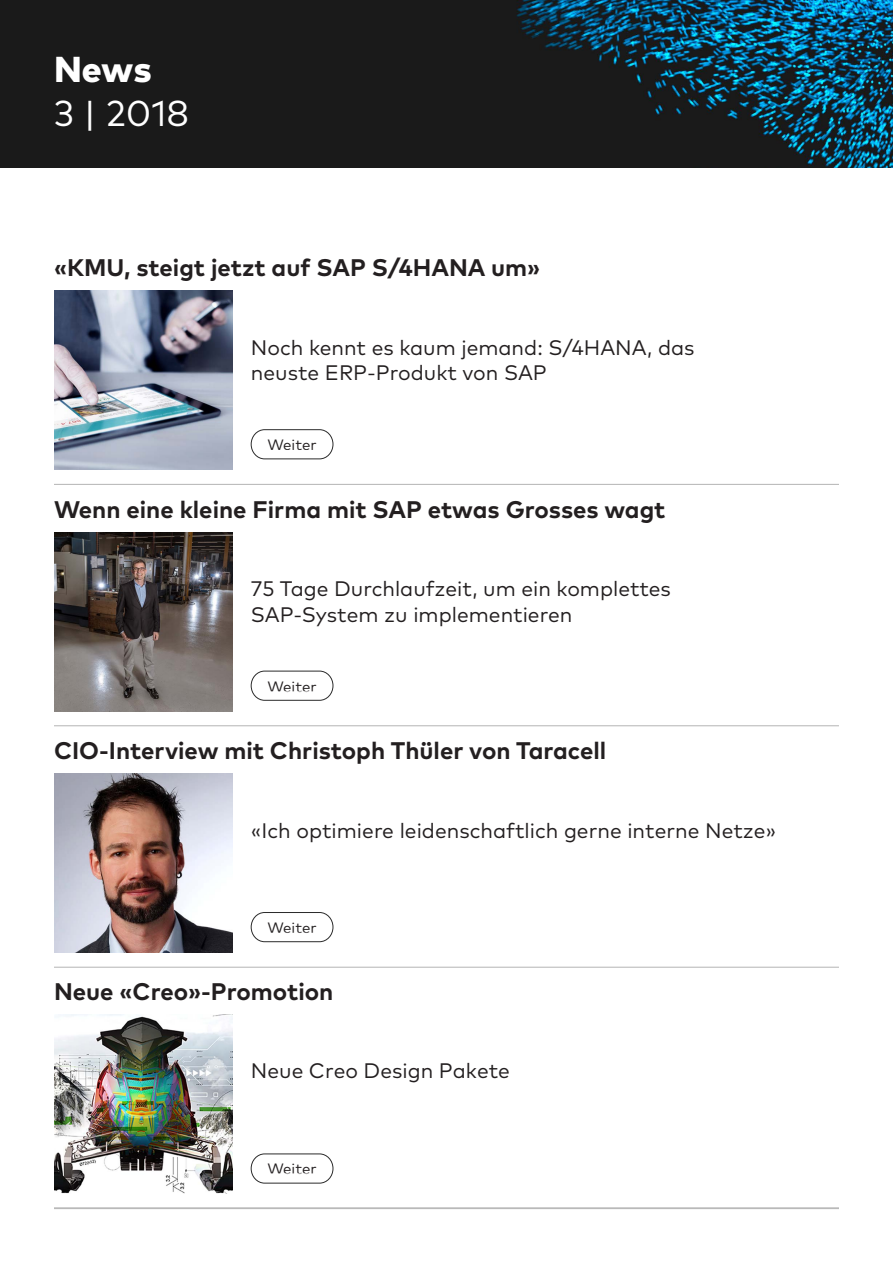
<style>
.page{position:relative;width:893px;height:1263px;background:#fff}
.page>*{position:absolute;margin:0;border:0;box-sizing:border-box;transform-origin:0 0}
.t1{font:36px "Mark OT";color:#fff}
.t2{font:800 36px "Mark OT";color:#fff}
.t3{font:700 24px "Mark OT";color:#231f20}
.t4{font:21px/25.2px "Mark OT";color:#231f20}
.t5{font:15px "Mark OT";color:#231f20}
</style>
<div class="page">
<img style="left:54px;top:291px;width:178px;height:179px">
<hr style="left:54px;top:484px;width:785px;height:1px;background:#b4b4b4">
<img style="left:0;top:0;width:893px;height:167px">
<svg style="left:251px;top:429px;width:82px;height:22px"></svg>
<img style="left:54px;top:532px;width:178px;height:179px">
<img style="left:54px;top:773px;width:178px;height:180px">
<img style="left:54px;top:1014px;width:178px;height:179px">
<hr style="left:54px;top:725px;width:785px;height:1px;background:#b4b4b4">
<hr style="left:54px;top:967px;width:785px;height:1px;background:#b4b4b4">
<hr style="left:54px;top:1207px;width:785px;height:1px;background:#b4b4b4">
<hr style="left:54px;top:1208px;width:785px;height:1px;background:#b4b4b4">
<svg style="left:251px;top:671px;width:82px;height:21px"></svg>
<svg style="left:251px;top:912px;width:82px;height:21px"></svg>
<svg style="left:251px;top:1153px;width:82px;height:21px"></svg>
<div style="left:251px;top:429px;width:82px;height:30px;border:1px solid #2b2b2b;border-radius:14px"></div>
<div style="left:251px;top:671px;width:82px;height:29px;border:1px solid #2b2b2b;border-radius:14px"></div>
<div style="left:251px;top:912px;width:82px;height:30px;border:1px solid #2b2b2b;border-radius:14px"></div>
<div style="left:251px;top:1154px;width:82px;height:29px;border:1px solid #2b2b2b;border-radius:14px"></div>
<h1 class="t2" style="left:54px;top:46px;width:99px">News</h1>
<h1 class="t1" style="left:54px;top:91px;width:137px">3 | 2018</h1>
<p class="t3" style="left:54px;top:252px;width:488px">«KMU, steigt jetzt auf SAP S/4HANA um»</p>
<p class="t4" style="left:251px;top:335px;width:445px">Noch kennt es kaum jemand: S/4HANA, das neuste ERP-Produkt von SAP</p>
<p class="t5" style="left:267px;top:436px;width:51px">Weiter</p>
<p class="t3" style="left:54px;top:494px;width:613px">Wenn eine kleine Firma mit SAP etwas Grosses wagt</p>
<p class="t4" style="left:251px;top:576px;width:422px">75 Tage Durchlaufzeit, um ein komplettes<br>SAP-System zu implementieren</p>
<p class="t5" style="left:267px;top:677px;width:51px">Weiter</p>
<p class="t3" style="left:54px;top:735px;width:554px">CIO-Interview mit Christoph Thüler von Taracell</p>
<p class="t4" style="left:251px;top:817px;width:527px">«Ich optimiere leidenschaftlich gerne interne Netze»</p>
<p class="t5" style="left:267px;top:918px;width:51px">Weiter</p>
<p class="t3" style="left:54px;top:976px;width:281px">Neue «Creo»-Promotion</p>
<p class="t4" style="left:251px;top:1058px;width:261px">Neue Creo Design Pakete</p>
<p class="t5" style="left:267px;top:1159px;width:51px">Weiter</p>
</div>
